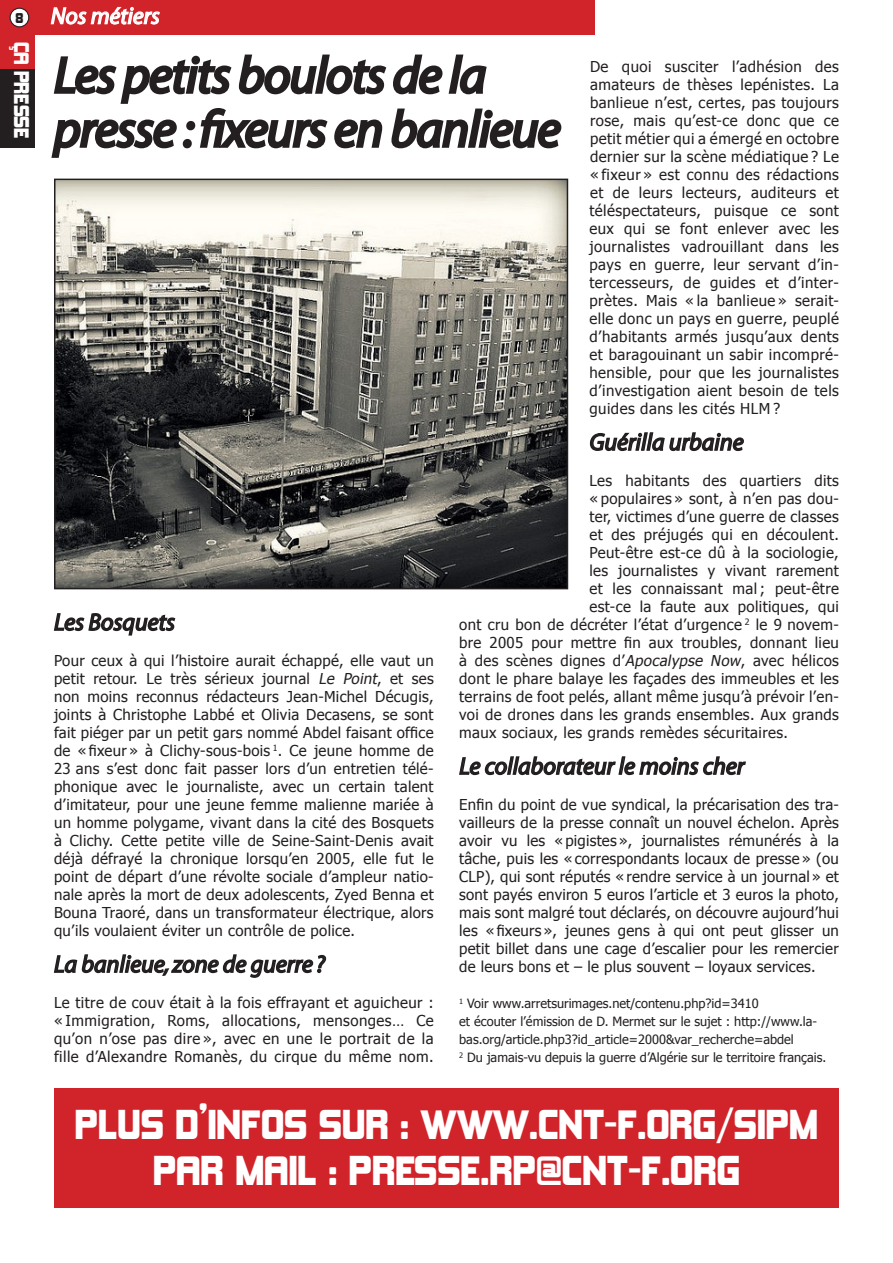
<style>
.page{position:relative;width:893px;height:1263px;background:#fff}
.page>*{position:absolute;margin:0;border:0;box-sizing:border-box;transform-origin:0 0}
.t1{font:italic 51px/54px "Myriad";letter-spacing:-.02em;color:#231f20}
.t2{font:38.1px "Kimberley";color:#fff}
.t3{font:italic 24px "Myriad";color:#231f20}
.t4{font:italic 23.4px "Myriad";color:#fff}
.t5{font:19.5px "Kimberley";color:#fff}
.Style_de_paragraphe{font:15px/18px "Tahoma";letter-spacing:.025em;color:#231f20;text-align:justify}
.t6{font:12.9px "Kimberley";color:#231f20}
.t7{font:12.75px/18px "Tahoma";color:#231f20}
.s1{font-style:italic}
</style>
<div class="page">
<div style="left:0;top:0;width:594px;height:34px;background:#d1232a"></div>
<div style="left:0;top:68px;width:34px;height:80px;background:#231f20"></div>
<div style="left:0;top:34px;width:34px;height:34px;background:#d1232a"></div>
<div style="left:10px;top:8px;width:19px;height:19px;background:#fff;border-radius:50%"></div>
<div style="left:10px;top:8px;width:19px;height:19px;border:1px solid #231f20;border-radius:50%"></div>
<svg style="left:53px;top:613px;width:123px;height:23px"></svg>
<svg style="left:53px;top:954px;width:274px;height:24px"></svg>
<svg style="left:589px;top:432px;width:155px;height:20px"></svg>
<svg style="left:459px;top:756px;width:287px;height:20px"></svg>
<svg style="left:50px;top:6px;width:513px;height:152px"></svg>
<div style="left:54px;top:1087px;width:785px;height:120px;background:#d1232a"></div>
<img style="left:56px;top:181px;width:510px;height:406px">
<p class="t6" style="left:15px;top:11px;width:9px">8</p>
<h3 class="t5" style="left:32px;top:42px;width:98px;rotate:90deg">ÇA PRESSE</h3>
<p class="t4" style="left:51px;top:4px;width:111px">Nos métiers</p>
<p class="t1" style="left:54px;top:50px;width:508px">Les petits boulots de la presse : fixeurs en banlieue</p>
<p class="Style_de_paragraphe" style="left:589px;top:57px;width:251px">De quoi susciter l’adhésion des amateurs de thèses lepénistes. La banlieue n’est, certes, pas toujours rose, mais qu’est-ce donc que ce petit métier qui a émergé en octobre dernier sur la scène médiatique ? Le « fixeur » est connu des rédactions et de leurs lecteurs, auditeurs et téléspectateurs, puisque ce sont eux qui se font enlever avec les journalistes vadrouillant dans les pays en guerre, leur servant d’in&shy;tercesseurs, de guides et d’inter&shy;prètes. Mais « la banlieue » serait&shy;elle donc un pays en guerre, peuplé d’habitants armés jusqu’aux dents et baragouinant un sabir incompré&shy;hensible, pour que les journalistes d’investigation aient besoin de tels guides dans les cités HLM ?</p>
<p class="t3" style="left:589px;top:430px;width:156px">Guérilla urbaine</p>
<p class="Style_de_paragraphe" style="left:589px;top:471px;width:251px">Les habitants des quartiers dits</p>
<p class="Style_de_paragraphe" style="left:589px;top:489px;width:251px">« populaires » sont, à n’en pas dou-</p>
<p class="Style_de_paragraphe" style="left:589px;top:507px;width:251px">ter, victimes d’une guerre de classes</p>
<p class="Style_de_paragraphe" style="left:589px;top:525px;width:251px">et des préjugés qui en découlent.</p>
<p class="Style_de_paragraphe" style="left:589px;top:543px;width:251px">Peut-être est-ce dû à la sociologie,</p>
<p class="Style_de_paragraphe" style="left:589px;top:561px;width:251px">les journalistes y vivant rarement</p>
<p class="Style_de_paragraphe" style="left:589px;top:579px;width:251px">et les connaissant mal ; peut-être</p>
<p class="Style_de_paragraphe" style="left:589px;top:597px;width:251px">est‑ce la faute aux politiques, qui</p>
<p class="Style_de_paragraphe" style="left:459px;top:615px;width:381px">ont cru bon de décréter l’état d’urgence <sup>2</sup> le 9 novem-</p>
<p class="Style_de_paragraphe" style="left:459px;top:633px;width:381px">bre 2005 pour mettre fin aux troubles, donnant lieu</p>
<p class="Style_de_paragraphe" style="left:459px;top:651px;width:381px">à des scènes dignes d’<span class="s1">Apocalypse Now</span>, avec hélicos</p>
<p class="Style_de_paragraphe" style="left:459px;top:669px;width:381px">dont le phare balaye les façades des immeubles et les</p>
<p class="Style_de_paragraphe" style="left:459px;top:687px;width:381px">terrains de foot pelés, allant même jusqu’à prévoir l’en-</p>
<p class="Style_de_paragraphe" style="left:459px;top:705px;width:381px">voi de drones dans les grands ensembles. Aux grands</p>
<p class="Style_de_paragraphe" style="left:459px;top:723px;width:330px">maux sociaux, les grands remèdes sécuritaires.</p>
<p class="t3" style="left:459px;top:754px;width:287px">Le collaborateur le moins cher</p>
<p class="Style_de_paragraphe" style="left:459px;top:795px;width:381px">Enfin du point de vue syndical, la précarisation des tra&shy;vailleurs de la presse connaît un nouvel échelon. Après avoir vu les « pigistes », journalistes rémunérés à la tâche, puis les « correspondants locaux de presse » (ou CLP), qui sont réputés « rendre service à un journal » et sont payés environ 5 euros l’article et 3 euros la photo, mais sont malgré tout déclarés, on découvre aujourd’hui les « fixeurs », jeunes gens à qui ont peut glisser un petit billet dans une cage d’escalier pour les remercier de leurs bons et – le plus souvent – loyaux services.</p>
<p class="t7" style="left:459px;top:994px;width:359px"><sup>1</sup> Voir www.arretsurimages.net/contenu.php?id=3410<br>et écouter l’émission de D. Mermet sur le sujet : http://www.la&shy;bas.org/article.php3?id_article=2000&amp;var_recherche=abdel</p>
<p class="t7" style="left:459px;top:1048px;width:368px"><sup>2</sup> Du jamais-vu depuis la guerre d’Algérie sur le territoire français.</p>
<p class="t3" style="left:54px;top:610px;width:122px">Les Bosquets</p>
<p class="Style_de_paragraphe" style="left:54px;top:651px;width:381px">Pour ceux à qui l’histoire aurait échappé, elle vaut un petit retour. Le très sérieux journal <span class="s1">Le Point</span>, et ses non moins reconnus rédacteurs Jean-Michel Décugis, joints à Christophe Labbé et Olivia Decasens, se sont fait piéger par un petit gars nommé Abdel faisant office de « fixeur » à Clichy-sous-bois <sup>1</sup>. Ce jeune homme de 23 ans s’est donc fait passer lors d’un entretien télé&shy;phonique avec le journaliste, avec un certain talent d’imitateur, pour une jeune femme malienne mariée à un homme polygame, vivant dans la cité des Bosquets à Clichy. Cette petite ville de Seine-Saint-Denis avait déjà défrayé la chronique lorsqu’en 2005, elle fut le point de départ d’une révolte sociale d’ampleur natio&shy;nale après la mort de deux adolescents, Zyed Benna et Bouna Traoré, dans un transformateur électrique, alors qu’ils voulaient éviter un contrôle de police.</p>
<p class="t3" style="left:54px;top:952px;width:272px">La banlieue, zone de guerre ?</p>
<p class="Style_de_paragraphe" style="left:54px;top:993px;width:381px">Le titre de couv était à la fois effrayant et aguicheur : « Immigration, Roms, allocations, mensonges… Ce qu’on n’ose pas dire », avec en une le portrait de la fille d’Alexandre Romanès, du cirque du même nom.</p>
<p class="t2" style="left:75px;top:1103px;width:742px">PLUS D’INFOS SUR : WWW.CNT-F.ORG/SIPM</p>
<p class="t2" style="left:153px;top:1149px;width:588px">PAR MAIL : PRESSE.RP@CNT-F.ORG</p>
</div>
